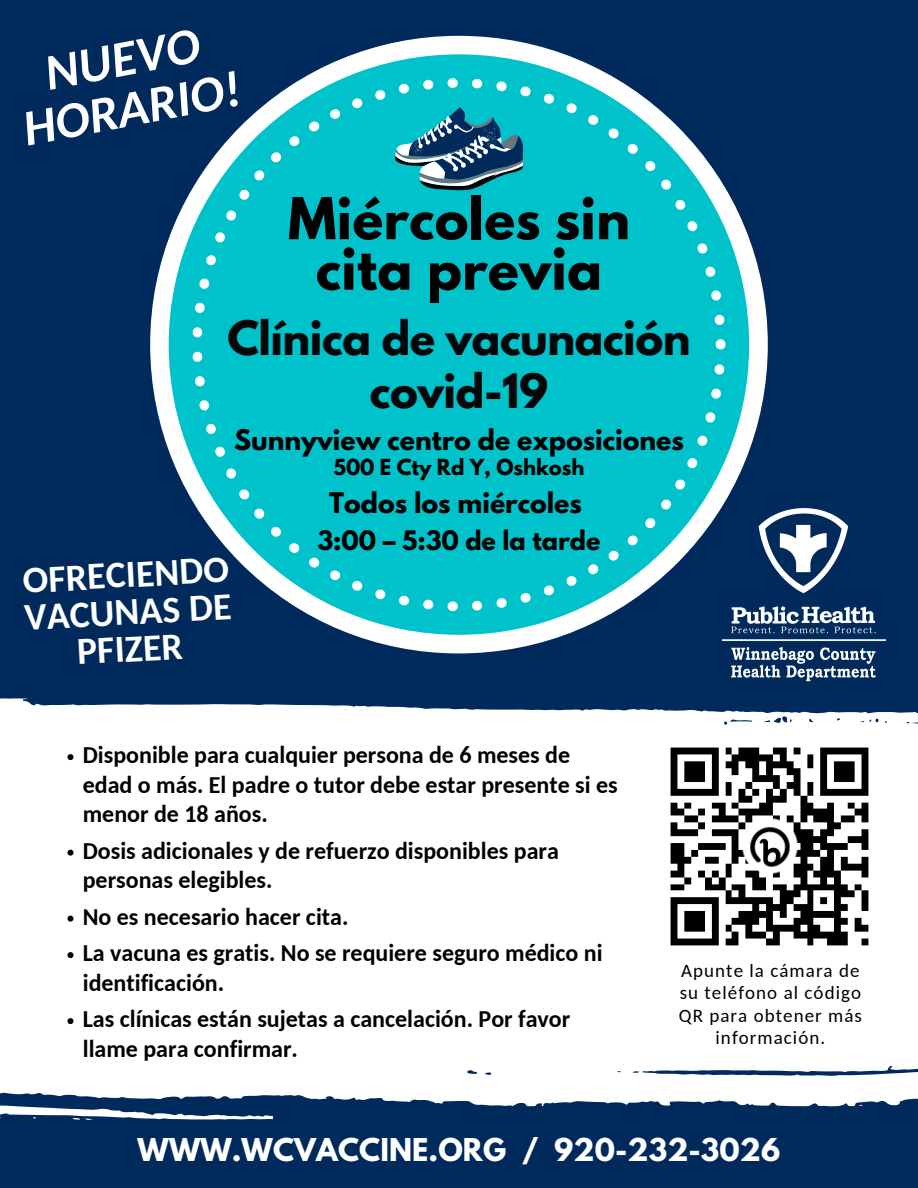
<style>
.page{position:relative;width:918px;height:1188px;background:#002a5c}
.page>*{position:absolute;margin:0;border:0;box-sizing:border-box;transform-origin:0 0}
.t1{font:700 51.15px/50.4px "League Spartan";letter-spacing:.005em;color:#000;text-align:center}
.t2{font:italic 700 51px/50.7px "Carlito";color:#fff;text-align:center}
.t3{font:700 42px/52.5px "League Spartan";letter-spacing:-.01em;color:#050607;text-align:center}
.t4{font:700 37.65px/37px "Carlito";color:#fff;text-align:center}
.t5{font:700 27.9px "League Spartan";letter-spacing:.005em;color:#fff}
.t6{font:700 25.2px "League Spartan";color:#000}
.t7{font:700 24px/29.5px "Carlito";color:#000}
.t8{font:700 23.85px "League Spartan";color:#000}
.t9{font:700 19.65px "League Spartan";color:#000}
.t10{font:19.05px/22.5px "Carlito";letter-spacing:.055em;color:#000;text-align:center}
</style>
<div class="page">
<svg style="left:150px;top:36px;width:618px;height:617px;fill:#00c2cb"></svg>
<svg style="left:395px;top:107px;width:128px;height:83px"></svg>
<div style="left:0;top:698px;width:918px;height:422px;background:#fff"></div>
<svg style="left:72px;top:1117px;width:21px;height:3px"></svg>
<div style="left:273px;top:1114px;width:645px;height:74px;background:#002a5c"></div>
<img style="left:655px;top:736px;width:230px;height:220px">
<svg style="left:67px;top:754px;width:6px;height:6px"></svg>
<svg style="left:67px;top:850px;width:6px;height:6px"></svg>
<svg style="left:67px;top:916px;width:6px;height:6px"></svg>
<svg style="left:67px;top:952px;width:6px;height:6px"></svg>
<svg style="left:67px;top:1018px;width:6px;height:6px"></svg>
<img style="left:722px;top:482px;width:163px;height:224px">
<h2 class="t2" style="left:10px;top:59px;width:222px;rotate:-11deg">NUEVO<br>HORARIO!</h2>
<h1 class="t1" style="left:288px;top:200px;width:343px">Miércoles sin cita previa</h1>
<h3 class="t3" style="left:227px;top:317px;width:465px">Clínica de vacunación covid-19</h3>
<p class="t6" style="left:234px;top:427px;width:451px">Sunnyview centro de exposiciones</p>
<p class="t9" style="left:333px;top:457px;width:253px">500 E Cty Rd Y, Oshkosh</p>
<p class="t6" style="left:329px;top:491px;width:254px">Todos los miércoles</p>
<p class="t8" style="left:317px;top:528px;width:285px">3:00 – 5:30 de la tarde</p>
<h3 class="t4" style="left:22px;top:565px;width:209px;rotate:-3deg">OFRECIENDO<br>VACUNAS DE<br>PFIZER</h3>
<p class="t7" style="left:83px;top:742px;width:536px">Disponible para cualquier persona de 6 meses de edad o más. El padre o tutor debe estar presente si es menor de 18 años.</p>
<p class="t7" style="left:83px;top:838px;width:478px">Dosis adicionales y de refuerzo disponibles para personas elegibles.</p>
<p class="t7" style="left:83px;top:900px;width:521px;line-height:36.5px">No es necesario hacer cita.<br>La vacuna es gratis. No se requiere seguro médico ni</p>
<p class="t7" style="left:83px;top:966px;width:489px;line-height:36.5px">identificación.<br>Las clínicas están sujetas a cancelación. Por favor</p>
<p class="t7" style="left:83px;top:1036px;width:217px">llame para confirmar.</p>
<p class="t10" style="left:679px;top:961px;width:185px">Apunte la cámara de su teléfono al código<br>QR para obtener más información.</p>
<p class="t5" style="left:138px;top:1136px;width:644px">WWW.WCVACCINE.ORG / 920-232-3026</p>
</div>
